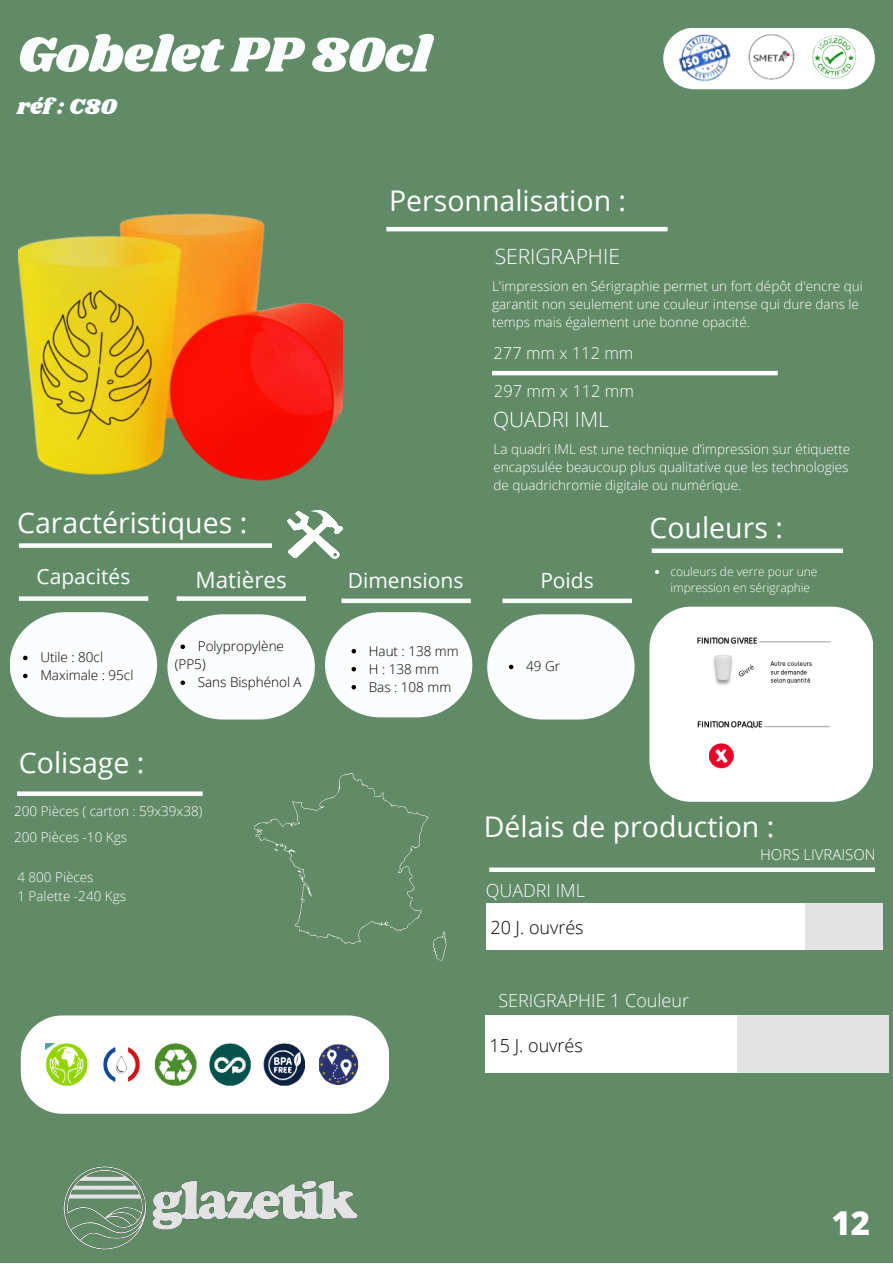
<style>
.page{position:relative;width:893px;height:1264px;background:#fff}
.page>*{position:absolute;margin:0;border:0;box-sizing:border-box;transform-origin:0 0}
.t1{font:51px "Shrikhand";color:#fafcfd}
.t2{font:800 33px "Open Sans";color:#fff}
.t3{font:28.5px "Open Sans";color:#fff}
.t4{font:22.5px "Open Sans";color:#fafcfd}
.t5{font:22.5px "Shrikhand";color:#fafcfd}
.t6{font:21px "Open Sans";color:#fafcfd}
.t7{font:300 21px "Open Sans";color:#fff}
.t8{font:300 18px "Open Sans";color:#fafcfd}
.t9{font:300 18px "Open Sans";color:#000}
.t10{font:300 16.5px "Open Sans";color:#fff}
.t11{font:300 15px "Open Sans";color:#fff}
.t12{font:300 13.5px/18px "Open Sans";color:#fff}
.t13{font:300 13.5px "Open Sans";color:#000}
.t14{font:300 13.5px "Open Sans";color:#fafcfd}
.t15{font:300 12px/16px "Open Sans";color:#fff}
</style>
<div class="page">
<div style="left:0;top:0;width:892px;height:1262px;background:#618b66"></div>
<svg style="left:649px;top:606px;width:224px;height:195px;background:#edf2ee"></svg>
<hr style="left:386px;top:227px;width:281px;height:4px;background:#fafcfd">
<hr style="left:492px;top:371px;width:285px;height:4px;background:#fafcfd">
<div style="left:651px;top:548px;width:191px;height:5px;background:#fafcfd"></div>
<div style="left:19px;top:596px;width:129px;height:5px;background:#fafcfd"></div>
<svg style="left:10px;top:612px;width:147px;height:105px"></svg>
<svg style="left:287px;top:510px;width:56px;height:49px"></svg>
<div style="left:177px;top:596px;width:129px;height:5px;background:#fafcfd"></div>
<div style="left:341px;top:598px;width:130px;height:5px;background:#fafcfd"></div>
<svg style="left:325px;top:612px;width:147px;height:105px"></svg>
<div style="left:502px;top:598px;width:130px;height:5px;background:#fafcfd"></div>
<div style="left:19px;top:543px;width:253px;height:5px;background:#fafcfd"></div>
<div style="left:489px;top:867px;width:385px;height:5px;background:#fafcfd"></div>
<div style="left:486px;top:903px;width:392px;height:46px;background:#fff"></div>
<div style="left:804px;top:903px;width:78px;height:46px;background:#e3e3e3"></div>
<div style="left:485px;top:1015px;width:400px;height:58px;background:#fff"></div>
<div style="left:737px;top:1015px;width:152px;height:57px;background:#e3e3e3"></div>
<div style="left:17px;top:791px;width:186px;height:5px;background:#fafcfd"></div>
<svg style="left:254px;top:773px;width:192px;height:188px"></svg>
<div style="left:663px;top:28px;width:211px;height:61px;background:#fff;border-radius:31px"></div>
<img style="left:663px;top:28px;width:74px;height:62px">
<img style="left:737px;top:34px;width:43px;height:56px">
<img style="left:780px;top:31px;width:86px;height:59px">
<svg style="left:21px;top:1015px;width:368px;height:98px;background:#f2f5f2"></svg>
<img style="left:64px;top:1166px;width:293px;height:83px">
<img style="left:672px;top:631px;width:172px;height:157px">
<img style="left:19px;top:213px;width:324px;height:268px">
<svg style="left:655px;top:570px;width:4px;height:4px"></svg>
<svg style="left:487px;top:614px;width:147px;height:105px"></svg>
<img style="left:45px;top:1043px;width:320px;height:52px">
<svg style="left:167px;top:614px;width:148px;height:105px"></svg>
<p class="t1" style="left:17px;top:19px;width:415px">Gobelet PP 80cl</p>
<p class="t5" style="left:17px;top:91px;width:101px">réf : C80</p>
<p class="t3" style="left:389px;top:180px;width:239px">Personnalisation :</p>
<p class="t7" style="left:494px;top:241px;width:127px">SERIGRAPHIE</p>
<p class="t12" style="left:492px;top:276px;width:372px">L'impression en Sérigraphie permet un fort dépôt d'encre qui garantit non seulement une couleur intense qui dure dans le temps mais également une bonne opacité.</p>
<p class="t10" style="left:493px;top:341px;width:141px">277 mm x 112 mm</p>
<p class="t10" style="left:494px;top:379px;width:141px">297 mm x 112 mm</p>
<p class="t7" style="left:493px;top:404px;width:117px">QUADRI IML</p>
<p class="t3" style="left:17px;top:502px;width:231px">Caractéristiques :</p>
<p class="t12" style="left:493px;top:439px;width:358px">La quadri IML est une technique d’impression sur étiquette encapsulée beaucoup plus qualitative que les technologies de quadrichromie digitale ou numérique.</p>
<p class="t3" style="left:649px;top:508px;width:135px">Couleurs :</p>
<p class="t6" style="left:36px;top:561px;width:95px">Capacités</p>
<p class="t4" style="left:195px;top:564px;width:93px">Matières</p>
<p class="t6" style="left:348px;top:566px;width:117px">Dimensions</p>
<p class="t6" style="left:540px;top:566px;width:55px">Poids</p>
<p class="t13" style="left:40px;top:648px;width:64px">Utile : 80cl</p>
<p class="t13" style="left:40px;top:666px;width:95px">Maximale : 95cl</p>
<p class="t3" style="left:19px;top:742px;width:127px">Colisage :</p>
<p class="t13" style="left:198px;top:637px;width:88px">Polypropylène</p>
<p class="t13" style="left:198px;top:673px;width:105px">Sans Bisphénol A</p>
<p class="t13" style="left:175px;top:655px;width:32px">(PP5)</p>
<p class="t13" style="left:369px;top:641px;width:91px">Haut : 138 mm</p>
<p class="t13" style="left:369px;top:659px;width:72px">H : 138 mm</p>
<p class="t13" style="left:369px;top:677px;width:84px">Bas : 108 mm</p>
<p class="t13" style="left:526px;top:657px;width:35px">49 Gr</p>
<p class="t15" style="left:670px;top:563px;width:149px">couleurs de verre pour une impression en sérigraphie</p>
<p class="t14" style="left:14px;top:801px;width:190px">200 Pièces ( carton : 59x39x38)</p>
<p class="t14" style="left:14px;top:827px;width:114px">200 Pièces -10 Kgs</p>
<p class="t14" style="left:17px;top:867px;width:78px">4 800 Pièces</p>
<p class="t14" style="left:17px;top:886px;width:110px">1 Palette -240 Kgs</p>
<p class="t3" style="left:484px;top:806px;width:292px">Délais de production :</p>
<p class="t8" style="left:485px;top:878px;width:101px">QUADRI IML</p>
<p class="t9" style="left:490px;top:914px;width:95px">20 J. ouvrés</p>
<p class="t8" style="left:498px;top:988px;width:192px">SERIGRAPHIE 1 Couleur</p>
<p class="t9" style="left:489px;top:1032px;width:95px">15 J. ouvrés</p>
<p class="t11" style="left:760px;top:844px;width:117px">HORS LIVRAISON</p>
<p class="t2" style="left:831px;top:1199px;width:40px">12</p>
</div>
